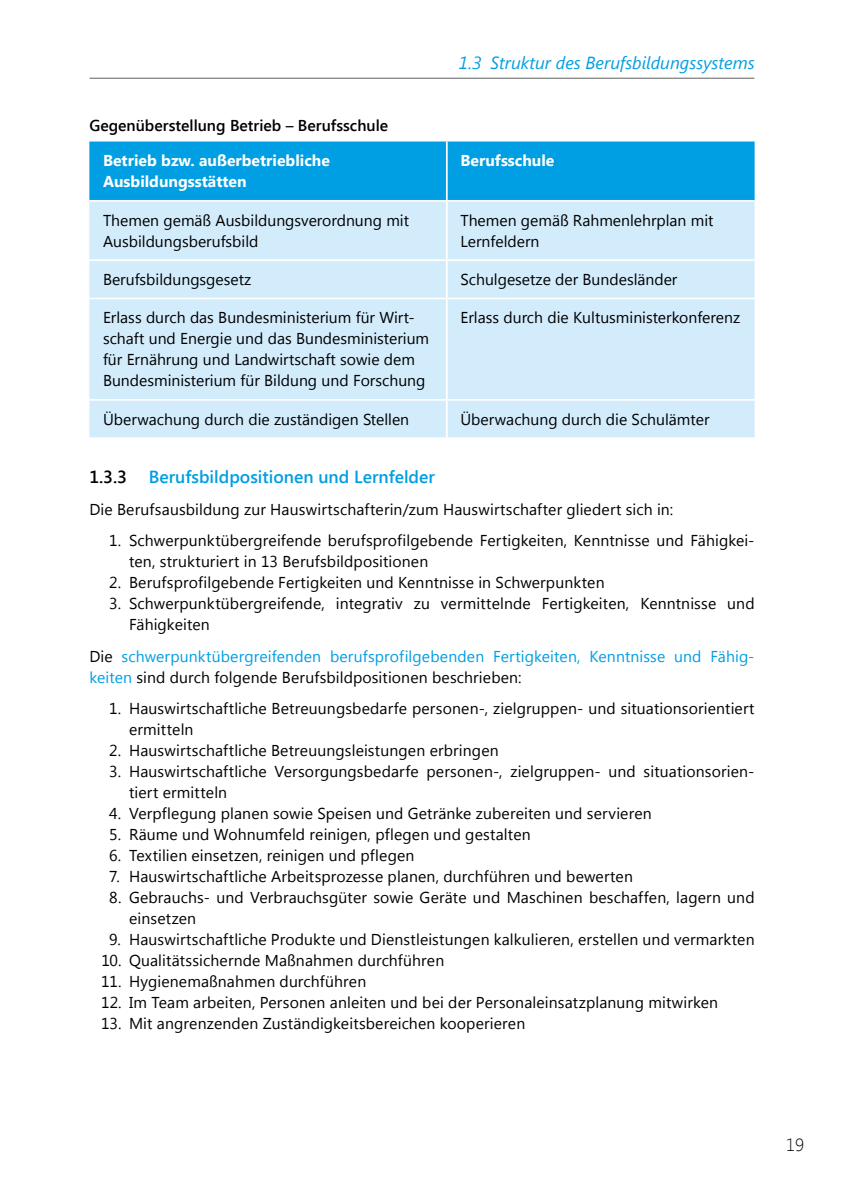
<style>
.page{position:relative;width:844px;height:1191px;background:#fff}
.page>*{position:absolute;margin:0;border:0;box-sizing:border-box;transform-origin:0 0}
.t1{font:italic 17.5px "Segoe UI";color:#009ee3}
.t2{font:600 17.5px "Segoe UI";color:#009ee3}
.t3{font:600 17.5px "Segoe UI";color:#000}
.t4{font:300 17.5px "Segoe UI";color:#000}
.t5{font:15.75px/21px "Segoe UI";letter-spacing:.005em;color:#000}
.t6{font:15.75px/21px "Segoe UI";letter-spacing:.01em;color:#009ee3}
.t7{font:700 15.75px/21px "Segoe UI";color:#fff}
.t8{font:600 15.75px "Segoe UI";color:#000}
.s1{color:#000}
</style>
<div class="page">
<hr style="left:90px;top:78px;width:663px;height:1px;background:#868686">
<div style="left:89px;top:141px;width:665px;height:59px;background:#009ee3"></div>
<div style="left:89px;top:202px;width:665px;height:235px;background:#d3ecfc"></div>
<hr style="left:89px;top:259px;width:357px;height:2px;background:#fff">
<hr style="left:446px;top:259px;width:308px;height:2px;background:#fff">
<hr style="left:89px;top:298px;width:357px;height:1px;background:#fff">
<hr style="left:446px;top:298px;width:308px;height:1px;background:#fff">
<hr style="left:89px;top:399px;width:357px;height:2px;background:#fff">
<hr style="left:446px;top:399px;width:308px;height:2px;background:#fff">
<hr style="left:446px;top:141px;width:1px;height:59px;background:#fff">
<hr style="left:446px;top:202px;width:1px;height:57px;background:#fff">
<hr style="left:446px;top:261px;width:1px;height:37px;background:#fff">
<hr style="left:446px;top:299px;width:1px;height:100px;background:#fff">
<hr style="left:446px;top:401px;width:1px;height:36px;background:#fff">
<p class="t1" style="left:459px;top:56px;width:297px">1.3 Struktur des Berufsbildungssystems</p>
<p class="t8" style="left:89px;top:119px;width:300px">Gegenüberstellung Betrieb – Berufsschule</p>
<p class="t7" style="left:103px;top:152px;width:228px">Betrieb bzw. außerbetriebliche<br>Ausbildungsstätten</p>
<p class="t7" style="left:460px;top:152px;width:95px">Berufsschule</p>
<p class="t5" style="left:103px;top:211px;width:307px">Themen gemäß Ausbildungsverordnung mit<br>Ausbildungsberufsbild</p>
<p class="t5" style="left:460px;top:211px;width:254px">Themen gemäß Rahmenlehrplan mit<br>Lernfeldern</p>
<p class="t5" style="left:103px;top:270px;width:150px">Berufsbildungsgesetz</p>
<p class="t5" style="left:460px;top:270px;width:218px">Schulgesetze der Bundesländer</p>
<p class="t5" style="left:103px;top:309px;width:327px">Erlass durch das Bundesministerium für Wirt&shy;schaft und Energie und das Bundesministerium für Ernährung und Landwirtschaft sowie dem Bundesministerium für Bildung und Forschung</p>
<p class="t5" style="left:460px;top:309px;width:281px">Erlass durch die Kultusministerkonferenz</p>
<p class="t5" style="left:103px;top:410px;width:307px">Überwachung durch die zuständigen Stellen</p>
<p class="t5" style="left:460px;top:410px;width:250px">Überwachung durch die Schulämter</p>
<p class="t3" style="left:89px;top:470px;width:39px">1.3.3</p>
<p class="t2" style="left:149px;top:470px;width:287px">Berufsbildpositionen und Lernfelder</p>
<p class="t5" style="left:89px;top:500px;width:585px">Die Berufsausbildung zur Hauswirtschafterin/zum Hauswirtschafter gliedert sich in:</p>
<p class="t5" style="left:129px;top:531px;width:627px;text-indent:-20px">1. Schwerpunktübergreifende berufsprofilgebende Fertigkeiten, Kenntnisse und Fähigkei&shy;ten, strukturiert in 13 Berufsbildpositionen</p>
<p class="t5" style="left:109px;top:573px;width:497px">2. Berufsprofilgebende Fertigkeiten und Kenntnisse in Schwerpunkten</p>
<p class="t5" style="left:129px;top:594px;width:627px;text-indent:-20px">3. Schwerpunktübergreifende, integrativ zu vermittelnde Fertigkeiten, Kenntnisse und<br>Fähigkeiten</p>
<p class="t6" style="left:89px;top:647px;width:664px"><span class="s1">Die</span> schwerpunktübergreifenden berufsprofilgebenden Fertigkeiten, Kenntnisse und Fähig&shy;keiten <span class="s1">sind durch folgende Berufsbildpositionen beschrieben:</span></p>
<p class="t5" style="left:129px;top:699px;width:627px;text-indent:-20px">1. Hauswirtschaftliche Betreuungsbedarfe personen-, zielgruppen- und situationsorientiert ermitteln</p>
<p class="t5" style="left:109px;top:741px;width:391px">2. Hauswirtschaftliche Betreuungsleistungen erbringen</p>
<p class="t5" style="left:129px;top:762px;width:627px;text-indent:-20px">3. Hauswirtschaftliche Versorgungsbedarfe personen-, zielgruppen- und situationsorien&shy;tiert ermitteln</p>
<p class="t5" style="left:109px;top:804px;width:544px">4. Verpflegung planen sowie Speisen und Getränke zubereiten und servieren</p>
<p class="t5" style="left:109px;top:825px;width:423px">5. Räume und Wohnumfeld reinigen, pflegen und gestalten</p>
<p class="t5" style="left:109px;top:846px;width:306px">6. Textilien einsetzen, reinigen und pflegen</p>
<p class="t5" style="left:109px;top:867px;width:525px">7. Hauswirtschaftliche Arbeitsprozesse planen, durchführen und bewerten</p>
<p class="t5" style="left:129px;top:888px;width:627px;text-indent:-20px">8. Gebrauchs- und Verbrauchsgüter sowie Geräte und Maschinen beschaffen, lagern und einsetzen</p>
<p class="t5" style="left:109px;top:930px;width:646px">9. Hauswirtschaftliche Produkte und Dienstleistungen kalkulieren, erstellen und vermarkten</p>
<p class="t5" style="left:101px;top:951px;width:344px">10. Qualitätssichernde Maßnahmen durchführen</p>
<p class="t5" style="left:101px;top:972px;width:266px">11. Hygienemaßnahmen durchführen</p>
<p class="t5" style="left:101px;top:993px;width:618px">12. Im Team arbeiten, Personen anleiten und bei der Personaleinsatzplanung mitwirken</p>
<p class="t5" style="left:101px;top:1014px;width:425px">13. Mit angrenzenden Zuständigkeitsbereichen kooperieren</p>
<p class="t4" style="left:786px;top:1135px;width:20px">19</p>
</div>
